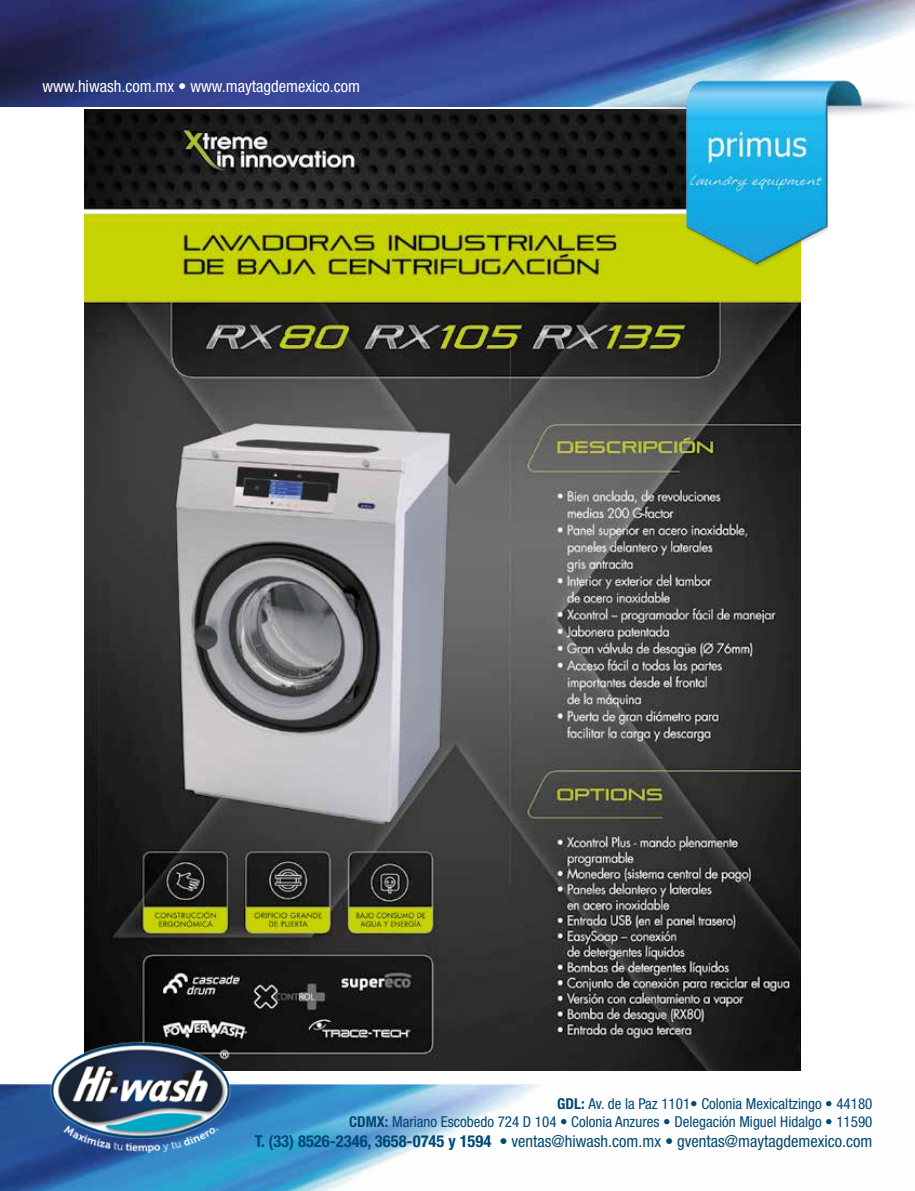
<style>
.page{position:relative;width:915px;height:1191px;background:#fff}
.page>*{position:absolute;margin:0;border:0;box-sizing:border-box;transform-origin:0 0}
.t1{font:condensed 16.5px "Helvetica Neue";color:#004875}
.t2{font:condensed 16.5px "Helvetica Neue";color:#fff}
.t3{font:condensed 15px/18px "Helvetica Neue";color:#004875;text-align:right}
.s1{font-weight:700}
</style>
<div class="page">
<img style="left:0;top:0;width:914px;height:106px">
<img style="left:0;top:1084px;width:538px;height:107px">
<img style="left:85px;top:109px;width:715px;height:961px">
<img style="left:620px;top:10px;width:294px;height:294px">
<img style="left:43px;top:1018px;width:206px;height:148px">
<p class="t2" style="left:43px;top:76px;width:319px">www.hiwash.com.mx • www.maytagdemexico.com</p>
<p class="t3" style="left:349px;top:1094px;width:524px"><span class="s1">GDL:</span> Av. de la Paz 1101• Colonia Mexicaltzingo • 44180<br><span class="s1">CDMX:</span> Mariano Escobedo 724 D 104 • Colonia Anzures • Delegación Miguel Hidalgo • 11590</p>
<p class="t1" style="left:255px;top:1131px;width:619px"><span class="s1">T. (33) 8526-2346, 3658-0745 y 1594</span> • ventas@hiwash.com.mx • gventas@maytagdemexico.com</p>
</div>
